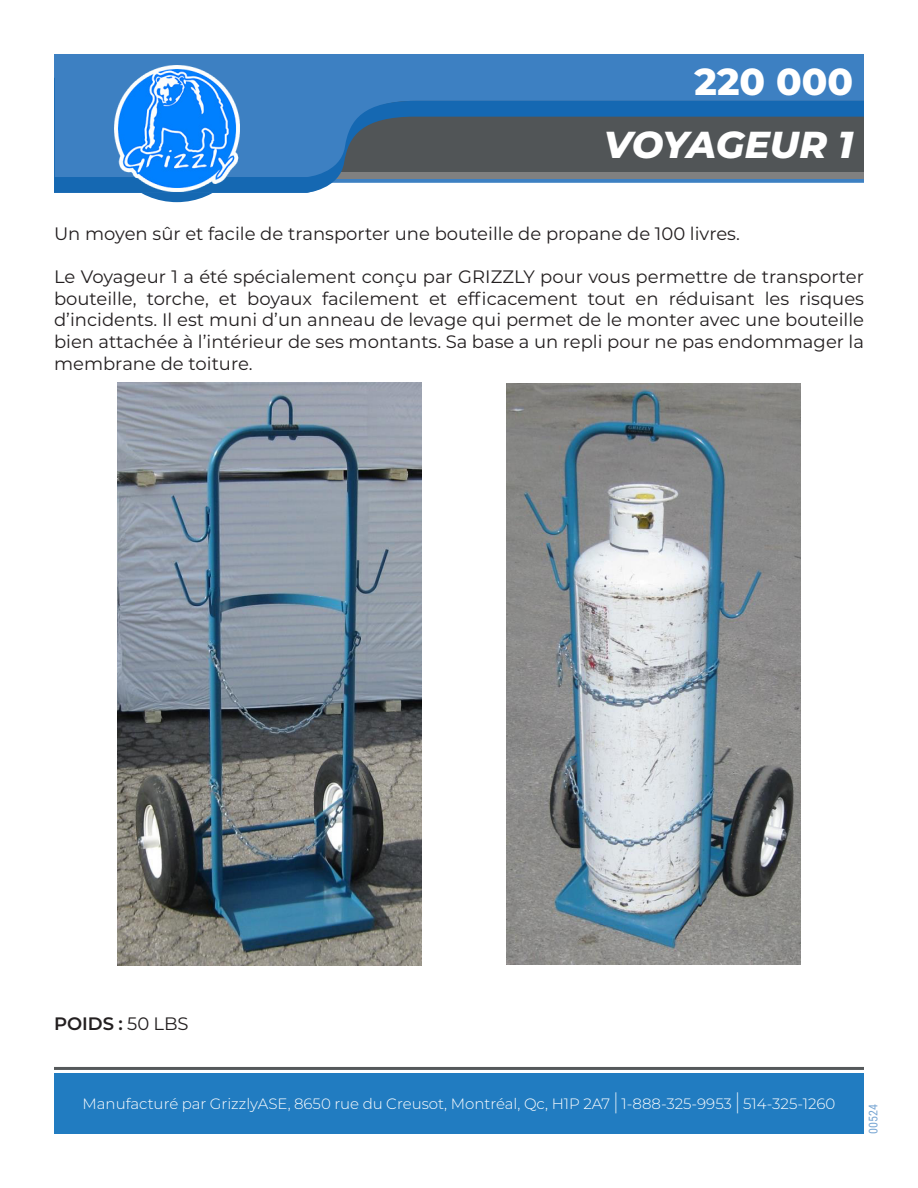
<style>
.page{position:relative;width:918px;height:1188px;background:#fff}
.page>*{position:absolute;margin:0;border:0;box-sizing:border-box;transform-origin:0 0}
.Titre{font:italic 800 37.5px "Montserrat";letter-spacing:-.01em;color:#fff}
.NumProduit{font:800 37.5px "Montserrat";color:#fff}
.t1{font:18px/21.6px "Montserrat";color:#231f20;text-align:justify}
.t2{font:600 18px "Montserrat";color:#231f20}
.t3{font:300 15px "Montserrat";color:#fff}
.t4{font:12px "Roboto Condensed";color:#2e75bb}
.s1{font-weight:400}
.s2{font-size:22.5px}
</style>
<div class="page">
<div style="left:54px;top:1074px;width:810px;height:60px;background:#217cc1"></div>
<hr style="left:54px;top:1067px;width:810px;height:3px;background:#55595b">
<div style="left:54px;top:54px;width:810px;height:24px;background:#3d80c2"></div>
<svg style="left:54px;top:78px;width:810px;height:115px;background:#4e759b"></svg>
<img style="left:114px;top:66px;width:126px;height:125px">
<img style="left:118px;top:382px;width:303px;height:584px">
<img style="left:507px;top:384px;width:293px;height:580px">
<p class="NumProduit" style="left:695px;top:54px;width:160px">220 000</p>
<p class="Titre" style="left:604px;top:117px;width:251px">VOYAGEUR 1</p>
<p class="t1" style="left:54px;top:222px;width:687px">Un moyen sûr et facile de transporter une bouteille de propane de 100 livres.</p>
<p class="t1" style="left:54px;top:265px;width:812px">Le Voyageur 1 a été spécialement conçu par GRIZZLY pour vous permettre de transporter bouteille, torche, et boyaux facilement et efficacement tout en réduisant les risques d’incidents. Il est muni d’un anneau de levage qui permet de le monter avec une bouteille bien attachée à l’intérieur de ses montants. Sa base a un repli pour ne pas endommager la membrane de toiture.</p>
<p class="t2" style="left:54px;top:1011px;width:136px">POIDS : <span class="s1">50 LBS</span></p>
<p class="t3" style="left:83px;top:1093px;width:754px">Manufacturé par GrizzlyASE, 8650 rue du Creusot, Montréal, Qc, H1P 2A7 <span class="s2">|</span> 1-888-325-9953 <span class="s2">|</span> 514-325-1260</p>
<p class="t4" style="left:865px;top:1134px;width:31px;rotate:-90deg">00524</p>
</div>
